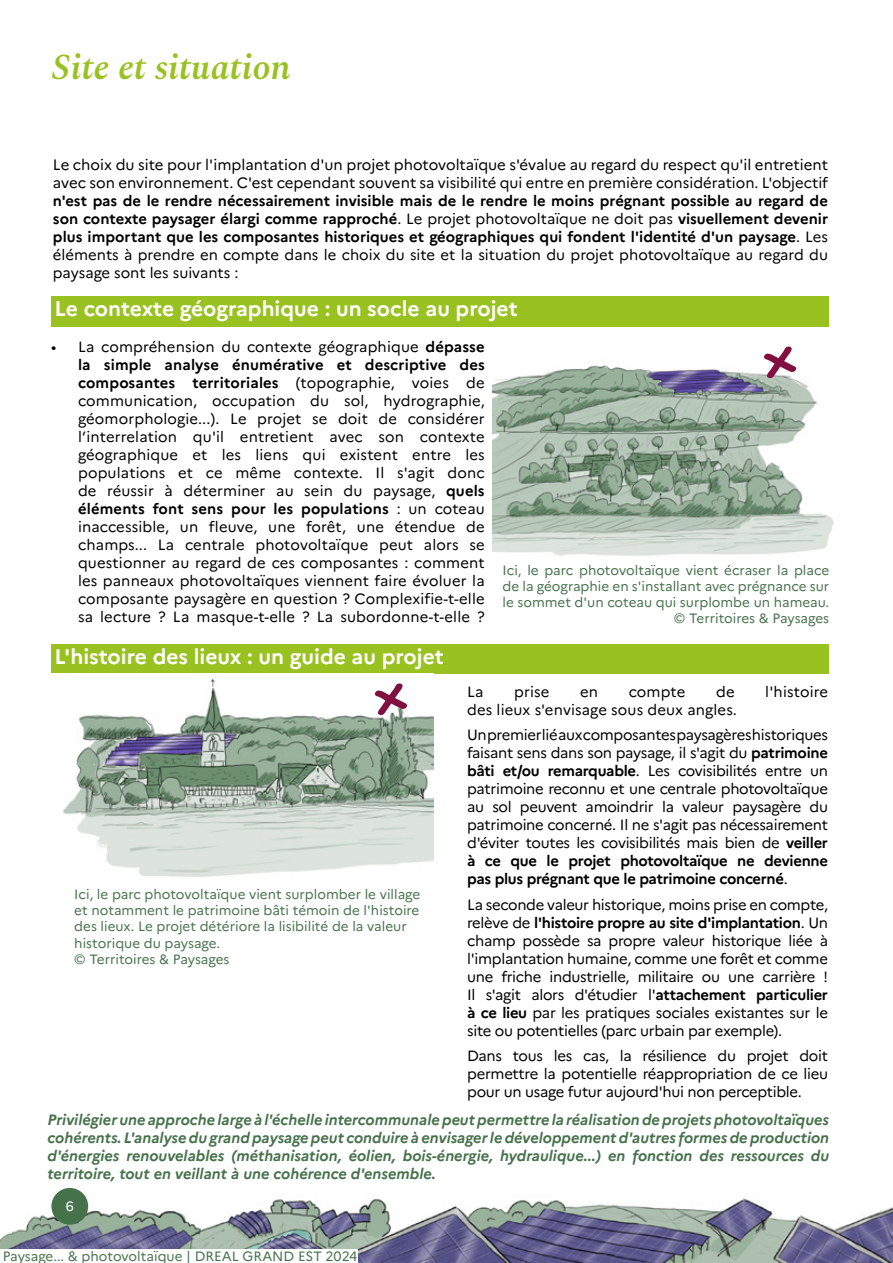
<style>
.page{position:relative;width:893px;height:1263px;background:#fff}
.page>*{position:absolute;margin:0;border:0;box-sizing:border-box;transform-origin:0 0}
.t1{font:italic 600 36px "Spectral";color:#99c221}
.t2{font:700 21px "Marianne";color:#fff}
.t3{font:italic 700 15px/18px "Marianne";color:#46724b;text-align:justify}
.t4{font:15px "Marianne";color:#000}
.t5{font:14.85px/18px "Marianne";letter-spacing:-.02em;color:#000;text-align:justify}
.t6{font:700 14.85px/18px "Marianne";color:#000;text-align:justify}
.t7{font:14.85px "Marianne";letter-spacing:.01em;color:#000}
.t8{font:13.5px/16.2px "Marianne";color:#46724b;text-align:right}
.t9{font:13.5px "Marianne";color:#fff}
.s1{font-weight:400;font-size:15px}
.s2{font-weight:400}
.s3{font-weight:700}
</style>
<div class="page">
<img style="left:0;top:1195px;width:893px;height:68px">
<div style="left:51px;top:1188px;width:37px;height:37px;background:#46724b;border-radius:50%"></div>
<div style="left:0;top:1249px;width:357px;height:14px;background:#fff"></div>
<div style="left:52px;top:296px;width:777px;height:30px;background:#99c221"></div>
<div style="left:52px;top:644px;width:777px;height:29px;background:#99c221"></div>
<img style="left:62px;top:678px;width:372px;height:199px">
<img style="left:492px;top:365px;width:342px;height:191px">
<svg style="left:760px;top:365px;width:39px;height:15px"></svg>
<svg style="left:371px;top:682px;width:39px;height:35px"></svg>
<h1 class="t1" style="left:52px;top:41px;width:240px">Site et situation</h1>
<p class="t4" style="left:53px;top:155px;width:777px">Le choix du site pour l'implantation d'un projet photovoltaïque s'évalue au regard du respect qu'il entretient</p>
<p class="t6" style="left:53px;top:173px;width:777px"><span class="s1">avec son environnement. C'est cependant souvent s</span><span class="s2">a visibilité qui entre en première considération. L'objectif </span>n'est pas de le rendre nécessairement invisible mais de le rendre le moins prégnant possible au regard de son contexte paysager élargi comme rapproché<span class="s2">. Le projet photovoltaïque ne doit pas</span> visuellement devenir plus important que les composantes historiques et géographiques qui fondent l'identité d'un paysage<span class="s2">. Les éléments à prendre en compte dans le choix du site et la situation du projet photovoltaïque au regard du paysage sont les suivants :</span></p>
<h2 class="t2" style="left:55px;top:296px;width:465px">Le contexte géographique : un socle au projet</h2>
<p class="t5" style="left:78px;top:338px;width:408px;text-indent:-27px">• La compréhension du contexte géographique <span class="s3">dépasse la simple analyse énumérative et descriptive des composantes territoriales</span> (topographie, voies de communication, occupation du sol, hydrographie, géomorphologie...). Le projet se doit de considérer l’interrelation qu'il entretient avec son contexte géographique et les liens qui existent entre les populations et ce même contexte. Il s'agit donc de réussir à déterminer au sein du paysage, <span class="s3">quels éléments font sens pour les populations</span> : un coteau inaccessible, un fleuve, une forêt, une étendue de champs... La centrale photovoltaïque peut alors se questionner au regard de ces composantes : comment les panneaux photovoltaïques viennent faire évoluer la composante paysagère en question ? Complexifie-t-elle sa lecture ? La masque-t-elle ? La subordonne-t-elle ?</p>
<h2 class="t2" style="left:55px;top:644px;width:391px">L'histoire des lieux : un guide au projet</h2>
<p class="t8" style="left:503px;top:562px;width:328px">Ici, le parc photovoltaïque vient écraser la place de la géographie en s'installant avec prégnance sur le sommet d'un coteau qui surplombe un hameau. © Territoires &amp; Paysages</p>
<p class="t8" style="left:74px;top:886px;width:348px;text-align:left">Ici, le parc photovoltaïque vient surplomber le village et notamment le patrimoine bâti témoin de l'histoire des lieux. Le projet détériore la lisibilité de la valeur historique du paysage.<br>© Territoires &amp; Paysages</p>
<p class="t5" style="left:467px;top:682px;width:18px">La</p>
<p class="t5" style="left:514px;top:682px;width:37px">prise</p>
<p class="t5" style="left:580px;top:682px;width:19px">en</p>
<p class="t5" style="left:629px;top:682px;width:58px">compte</p>
<p class="t5" style="left:716px;top:682px;width:20px">de</p>
<p class="t7" style="left:765px;top:682px;width:64px">l'histoire</p>
<p class="t5" style="left:467px;top:697px;width:362px;line-height:25.5px">des lieux s'envisage sous deux angles.<br>Un premier lié aux composantes paysagères historiques</p>
<p class="t5" style="left:467px;top:744px;width:362px">faisant sens dans son paysage, il s'agit du <span class="s3">patrimoine bâti et/ou remarquable</span>. Les covisibilités entre un patrimoine reconnu et une centrale photovoltaïque au sol peuvent amoindrir la valeur paysagère du patrimoine concerné. Il ne s'agit pas nécessairement d'éviter toutes les covisibilités mais bien de <span class="s3">veiller à ce que le projet photovoltaïque ne devienne pas plus prégnant que le patrimoine concerné</span>.</p>
<p class="t5" style="left:467px;top:895px;width:362px">La seconde valeur historique, moins prise en compte, relève de <span class="s3">l'histoire propre au site d'implantation</span>. Un champ possède sa propre valeur historique liée à l'implantation humaine, comme une forêt et comme une friche industrielle, militaire ou une carrière !<br>Il s'agit alors d'étudier l'<span class="s3">attachement particulier à ce lieu</span> par les pratiques sociales existantes sur le site ou potentielles (parc urbain par exemple).</p>
<p class="t5" style="left:467px;top:1047px;width:362px">Dans tous les cas, la résilience du projet doit permettre la potentielle réappropriation de ce lieu pour un usage futur aujourd'hui non perceptible.</p>
<p class="t3" style="left:48px;top:1110px;width:783px">Privilégier une approche large à l'échelle intercommunale peut permettre la réalisation de projets photovoltaïques cohérents. L'analyse du grand paysage peut conduire à envisager le développement d'autres formes de production d'énergies renouvelables (méthanisation, éolien, bois-énergie, hydraulique...) en fonction des ressources du territoire, tout en veillant à une cohérence d'ensemble.</p>
<p class="t9" style="left:66px;top:1198px;width:10px">6</p>
<p class="t8" style="left:3px;top:1248px;width:356px">Paysage... &amp; photovoltaïque | DREAL GRAND EST 2024</p>
</div>
